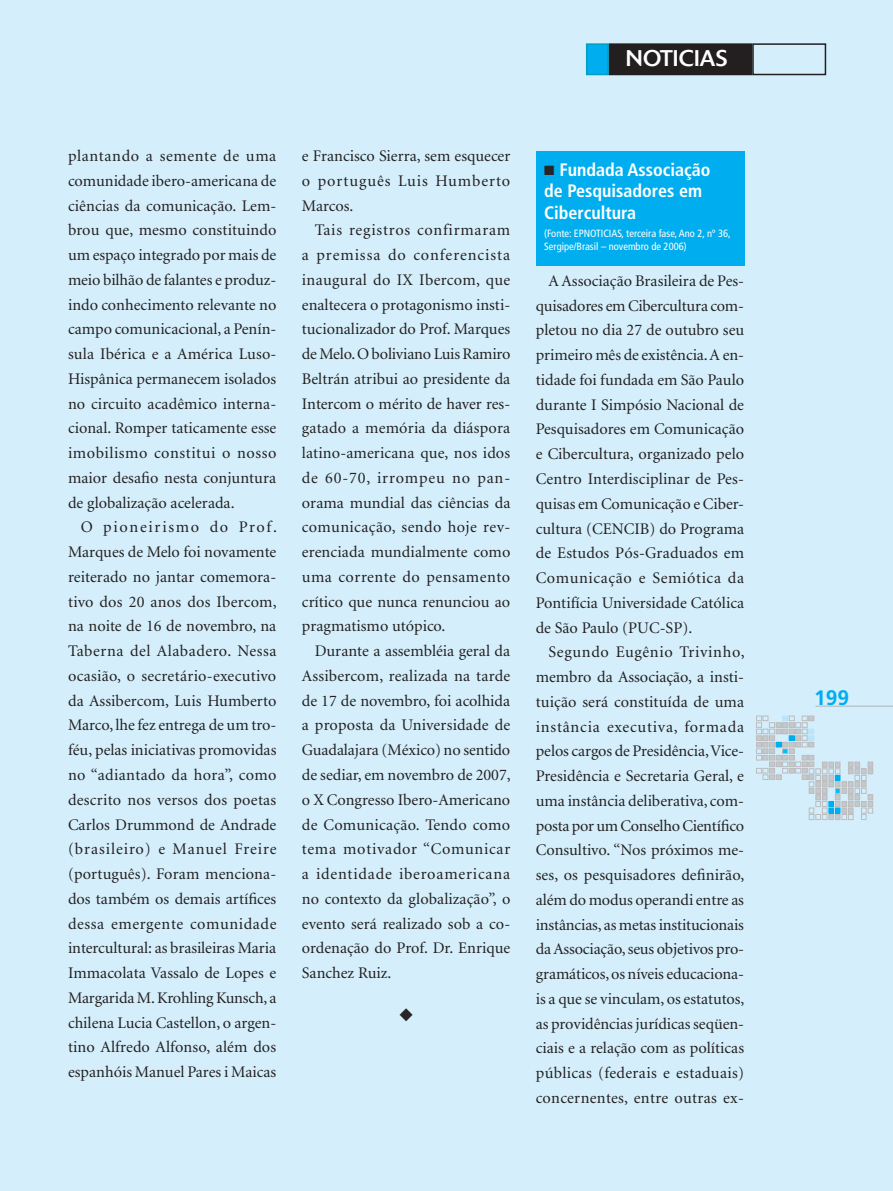
<style>
.page{position:relative;width:893px;height:1191px;background:#d4effb}
.page>*{position:absolute;margin:0;border:0;box-sizing:border-box;transform-origin:0 0}
.t1{font:22.5px "Delta";color:#fff}
.t2{font:700 21px "Frutiger";color:#00aeef}
.t3{font:700 condensed 18px/21.3px "Frutiger";color:#fff}
.t4{font:16.2px/24.8px "Minion";color:#231f20;text-align:justify}
.t5{font:condensed 10.5px/13.5px "Frutiger";color:#fff}
.s1{color:#282526}
</style>
<div class="page">
<hr style="left:815px;top:706px;width:78px;height:1px;background:#b2b3b7">
<svg style="left:756px;top:716px;width:117px;height:103px;background:#c9dee8"></svg>
<div style="left:752px;top:43px;width:74px;height:32px;border:2px solid #231f20"></div>
<div style="left:587px;top:44px;width:21px;height:30px;background:#00aeef"></div>
<div style="left:586px;top:43px;width:23px;height:32px;border:2px solid #009ec3"></div>
<div style="left:610px;top:44px;width:141px;height:30px;background:#231f20"></div>
<div style="left:609px;top:43px;width:143px;height:32px;border:2px solid #231f20"></div>
<div style="left:536px;top:151px;width:208px;height:114px;background:#00aeef"></div>
<svg style="left:400px;top:1008px;width:13px;height:13px"></svg>
<h1 class="t1" style="left:626px;top:45px;width:103px">NOTICIAS</h1>
<p class="t4" style="left:68px;top:144px;width:210px">plantando a semente de uma comunidade ibero-americana de ciências da comunicação. Lem&shy;brou que, mesmo constituindo um espaço integrado por mais de meio bilhão de falantes e produz&shy;indo conhecimento relevante no campo comunicacional, a Penín&shy;sula Ibérica e a América Luso-Hispânica permanecem isolados no circuito acadêmico interna&shy;cional. Romper taticamente esse imobilismo constitui o nosso maior desafio nesta conjuntura de globalização acelerada.</p>
<p class="t4" style="left:68px;top:515px;width:210px;text-indent:13px">O pioneirismo do Prof.<br>Marques de Melo foi novamente reiterado no jantar comemora&shy;tivo dos 20 anos dos Ibercom, na noite de 16 de novembro, na Taberna del Alabadero. Nessa ocasião, o secretário-executivo da Assibercom, Luis Humberto Marco, lhe fez entrega de um tro&shy;féu, pelas iniciativas promovidas no “adiantado da hora”, como descrito nos versos dos poetas Carlos Drummond de Andrade (brasileiro) e Manuel Freire (português). Foram menciona&shy;dos também os demais artífices dessa emergente comunidade intercultural: as brasileiras Maria Immacolata Vassalo de Lopes e Margarida M. Krohling Kunsch, a chilena Lucia Castellon, o argen&shy;tino Alfredo Alfonso, além dos espanhóis Manuel Pares i Maicas</p>
<p class="t4" style="left:302px;top:144px;width:210px">e Francisco Sierra, sem esquecer o português Luis Humberto Marcos.</p>
<p class="t4" style="left:302px;top:218px;width:210px;text-indent:13px">Tais registros confirmaram a premissa do conferencista inaugural do IX Ibercom, que enaltecera o protagonismo insti&shy;tucionalizador do Prof. Marques de Melo. O boliviano Luis Ramiro Beltrán atribui ao presidente da Intercom o mérito de haver res&shy;gatado a memória da diáspora latino-americana que, nos idos de 60-70, irrompeu no pan&shy;orama mundial das ciências da comunicação, sendo hoje rev&shy;erenciada mundialmente como uma corrente do pensamento crítico que nunca renunciou ao pragmatismo utópico.</p>
<p class="t4" style="left:302px;top:639px;width:210px;text-indent:13px">Durante a assembléia geral da Assibercom, realizada na tarde de 17 de novembro, foi acolhida a proposta da Universidade de Guadalajara (México) no sentido de sediar, em novembro de 2007, o X Congresso Ibero-Americano de Comunicação. Tendo como tema motivador “Comunicar a identidade iberoamericana no contexto da globalização”, o evento será realizado sob a co&shy;ordenação do Prof. Dr. Enrique Sanchez Ruiz.</p>
<p class="t3" style="left:544px;top:159px;width:168px"><span class="s1">■</span> Fundada Associação de Pesquisadores em<br>Cibercultura</p>
<p class="t5" style="left:544px;top:226px;width:188px">(Fonte: EPNOTICIAS, terceira fase, Ano 2, nº 36,<br>Sergipe/Brasil – novembro de 2006)</p>
<p class="t4" style="left:536px;top:269px;width:210px;text-indent:13px">A Associação Brasileira de Pes&shy;quisadores em Cibercultura com&shy;pletou no dia 27 de outubro seu primeiro mês de existência. A en&shy;tidade foi fundada em São Paulo durante I Simpósio Nacional de Pesquisadores em Comunicação e Cibercultura, organizado pelo Centro Interdisciplinar de Pes&shy;quisas em Comunicação e Ciber&shy;cultura (CENCIB) do Programa de Estudos Pós-Graduados em Comunicação e Semiótica da Pontifícia Universidade Católica de São Paulo (PUC-SP).</p>
<p class="t4" style="left:536px;top:640px;width:210px;text-indent:13px">Segundo Eugênio Trivinho, membro da Associação, a insti&shy;tuição será constituída de uma instância executiva, formada pelos cargos de Presidência, Vice-Presidência e Secretaria Geral, e uma instância deliberativa, com&shy;posta por um Conselho Científico Consultivo. “Nos próximos me&shy;ses, os pesquisadores definirão, além do modus operandi entre as instâncias, as metas institucionais da Associação, seus objetivos pro&shy;gramáticos, os níveis educaciona&shy;is a que se vinculam, os estatutos, as providências jurídicas seqüen&shy;ciais e a relação com as políticas públicas (federais e estaduais) concernentes, entre outras ex-</p>
<p class="t2" style="left:814px;top:686px;width:37px">199</p>
</div>
